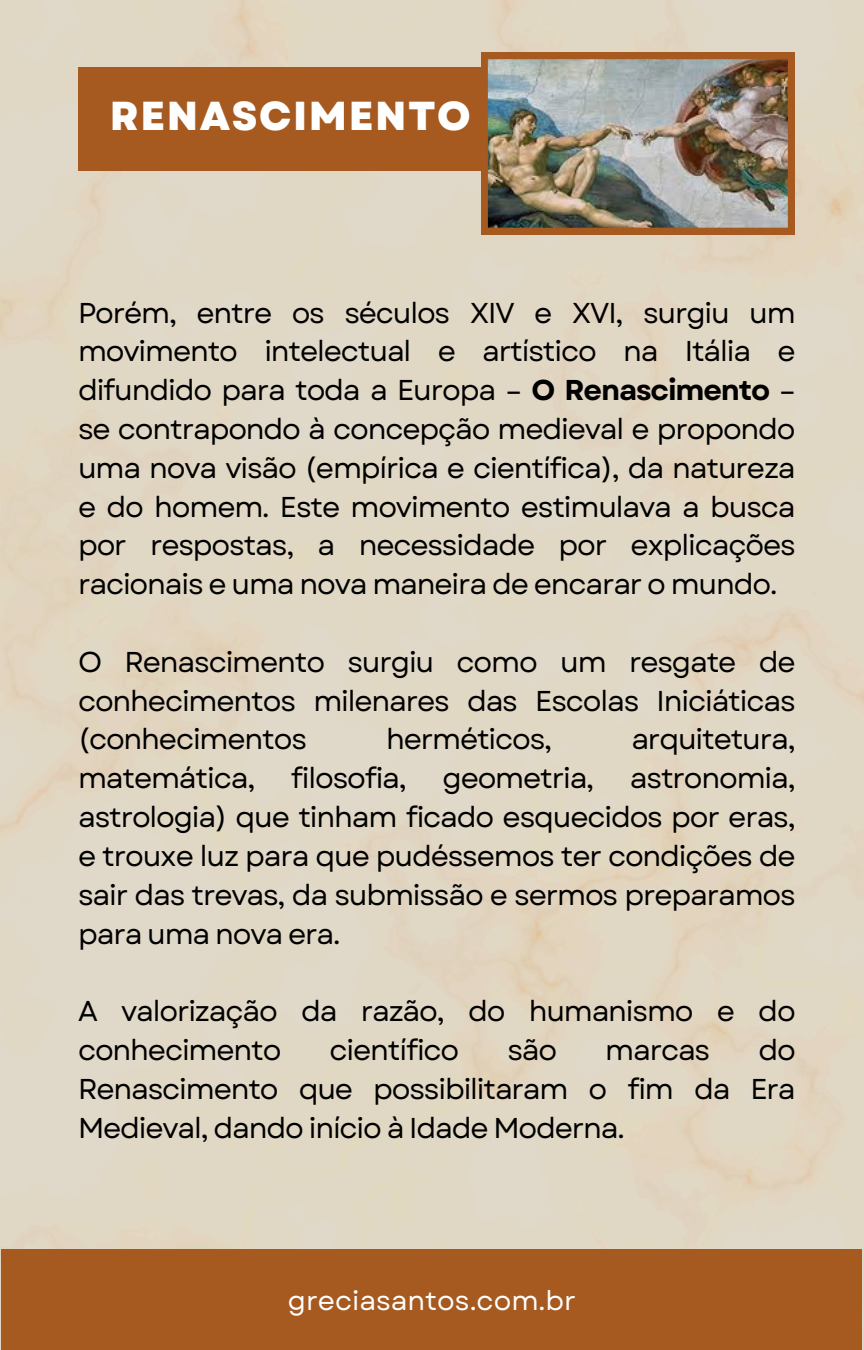
<style>
.page{position:relative;width:864px;height:1350px;background:#e0d8c4}
.page>*{position:absolute;margin:0;border:0;box-sizing:border-box;transform-origin:0 0}
.t1{font:800 40.5px "Garet";letter-spacing:.04em;color:#fff}
.t2{font:28.57px/38.7px "Garet";letter-spacing:-.04em;color:#000;text-align:justify}
.t3{font:27px "Garet";color:#fff}
.s1{font-weight:700}
</style>
<div class="page">
<div style="left:2px;top:1249px;width:860px;height:101px;background:#a65a20"></div>
<div style="left:78px;top:68px;width:442px;height:103px;background:#a65a20"></div>
<img style="left:481px;top:52px;width:314px;height:182px">
<p class="t1" style="left:110px;top:87px;width:362px">RENASCIMENTO</p>
<h1 class="t2" style="left:78px;top:293px;width:719px">Porém, entre os séculos XIV e XVI, surgiu um movimento intelectual e artístico na Itália e difundido para toda a Europa – <span class="s1">O Renascimento</span> – se contrapondo à concepção medieval e propondo uma nova visão (empírica e científica), da natureza e do homem. Este movimento estimulava a busca por respostas, a necessidade por explicações racionais e uma nova maneira de encarar o mundo.</h1>
<p class="t2" style="left:78px;top:643px;width:719px">O Renascimento surgiu como um resgate de conhecimentos milenares das Escolas Iniciáticas (conhecimentos</p>
<p class="t2" style="left:386px;top:720px;width:168px">herméticos,</p>
<p class="t2" style="left:78px;top:720px;width:719px;text-indent:553px">arquitetura, matemática, filosofia, geometria, astronomia, astrologia) que tinham ficado esquecidos por eras, e trouxe luz para que pudéssemos ter condições de sair das trevas, da submissão e sermos preparamos para uma nova era.</p>
<p class="t2" style="left:78px;top:992px;width:719px">A valorização da razão, do humanismo e do conhecimento</p>
<p class="t2" style="left:330px;top:1031px;width:131px">científico</p>
<p class="t2" style="left:507px;top:1031px;width:51px">são</p>
<p class="t2" style="left:605px;top:1031px;width:107px">marcas</p>
<p class="t2" style="left:78px;top:1031px;width:719px;text-indent:680px">do Renascimento que possibilitaram o fim da Era Medieval, dando início à Idade Moderna.</p>
<p class="t3" style="left:288px;top:1281px;width:290px">greciasantos.com.br</p>
</div>
